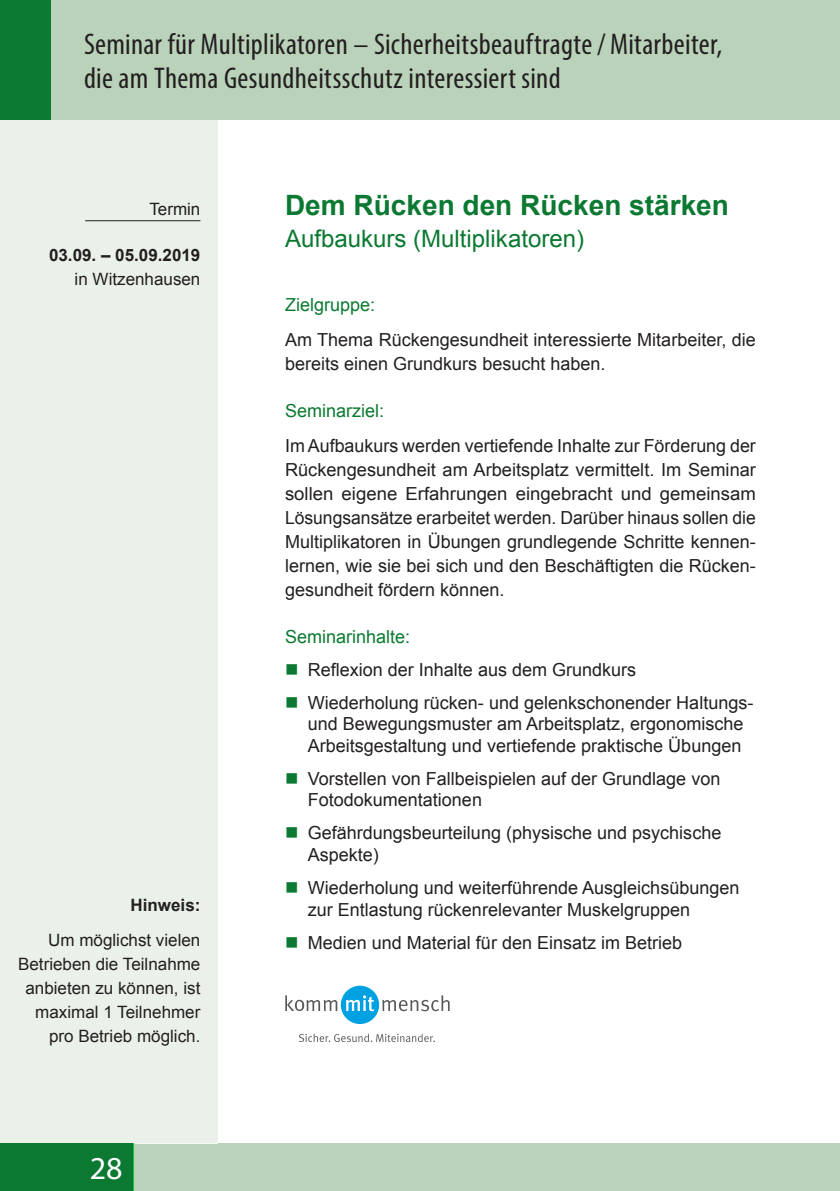
<style>
.page{position:relative;width:840px;height:1191px;background:#fff}
.page>*{position:absolute;margin:0;border:0;box-sizing:border-box;transform-origin:0 0}
.t1{font:32px "Myriad Pro";color:#fff}
.Kopfzeile-Titel__lin{font:condensed 30px/34px "Myriad Pro";letter-spacing:.01em;color:#231f20}
.Überschrift_1{font:700 28px "Arial";color:#0b7931}
.Überschrift_1-2{font:24px "Arial";color:#0b7931}
.FT{font:18px/24px "Arial";color:#231f20}
.FT-2{font:18px "Arial";color:#0b7931}
.Termine__Maginale{font:17px/24px "Arial";color:#231f20;text-align:right}
.Termine__Maginale-2{font:700 17px/24px "Arial";color:#231f20;text-align:right}
.s1{font-weight:400}
</style>
<div class="page">
<div style="left:0;top:119px;width:217px;height:1024px;background:#eaf1e9"></div>
<div style="left:51px;top:0;width:788px;height:119px;background:#b9d2b9"></div>
<div style="left:0;top:0;width:51px;height:119px;background:#0b7931"></div>
<div style="left:0;top:1143px;width:134px;height:48px;background:#0b7931"></div>
<div style="left:134px;top:1143px;width:705px;height:48px;background:#b9d2b9"></div>
<hr style="left:839px;top:0;width:1px;height:119px;background:#b9d2b9">
<hr style="left:85px;top:220px;width:115px;height:1px;background:#231f20">
<svg style="left:285px;top:985px;width:164px;height:39px"></svg>
<svg style="left:299px;top:1033px;width:135px;height:9px"></svg>
<p class="Kopfzeile-Titel__lin" style="left:84px;top:27px;width:639px">Seminar für Multiplikatoren – Sicherheitsbeauftragte/ Mitarbeiter, die am Thema Gesundheitsschutz interessiert sind</p>
<p class="Termine__Maginale" style="left:149px;top:197px;width:52px">Termin</p>
<p class="Termine__Maginale-2" style="left:49px;top:244px;width:153px">03.09. – 05.09.2019 <span class="s1">in Witzenhausen</span></p>
<p class="Termine__Maginale-2" style="left:130px;top:893px;width:71px">Hinweis:</p>
<p class="Termine__Maginale" style="left:18px;top:928px;width:184px">Um möglichst vielen<br>Betrieben die Teilnahme anbieten zu können, ist maximal 1 Teilnehmer pro Betrieb möglich.</p>
<h1 class="t1" style="left:90px;top:1150px;width:34px">28</h1>
<p class="Überschrift_1" style="left:285px;top:186px;width:445px">Dem Rücken den Rücken stärken</p>
<p class="Überschrift_1-2" style="left:285px;top:222px;width:300px">Aufbaukurs (Multiplikatoren)</p>
<p class="FT-2" style="left:285px;top:292px;width:92px">Zielgruppe:</p>
<p class="FT" style="left:285px;top:328px;width:472px">Am Thema Rückengesundheit interessierte Mitarbeiter, die bereits einen Grundkurs besucht haben.</p>
<p class="FT-2" style="left:285px;top:398px;width:101px">Seminarziel:</p>
<p class="FT" style="left:285px;top:434px;width:472px;text-align:justify">Im Aufbaukurs werden vertiefende Inhalte zur Förderung der Rückengesundheit am Arbeitsplatz vermittelt. Im Seminar sollen eigene Erfahrungen eingebracht und gemeinsam Lösungsansätze erarbeitet werden. Darüber hinaus sollen die Multiplikatoren in Übungen grundlegende Schritte kennen&shy;lernen, wie sie bei sich und den Beschäftigten die Rücken&shy;gesundheit fördern können.</p>
<p class="FT-2" style="left:285px;top:624px;width:127px">Seminarinhalte:</p>
<p class="FT" style="left:307px;top:657px;width:330px">Reflexion der Inhalte aus dem Grundkurs</p>
<p class="FT" style="left:307px;top:691px;width:447px;line-height:21.6px">Wiederholung rücken- und gelenkschonender Haltungs&shy;und Bewegungsmuster am Arbeitsplatz, ergonomische<br>Arbeitsgestaltung und vertiefende praktische Übungen</p>
<p class="FT" style="left:307px;top:768px;width:414px;line-height:21.6px">Vorstellen von Fallbeispielen auf der Grundlage von<br>Fotodokumentationen</p>
<p class="FT" style="left:307px;top:822px;width:415px;line-height:21.6px">Gefährdungsbeurteilung (physische und psychische<br>Aspekte)</p>
<p class="FT" style="left:307px;top:877px;width:433px;line-height:21.6px">Wiederholung und weiterführende Ausgleichsübungen zur Entlastung rückenrelevanter Muskelgruppen</p>
<p class="FT" style="left:307px;top:930px;width:376px">Medien und Material für den Einsatz im Betrieb</p>
</div>
